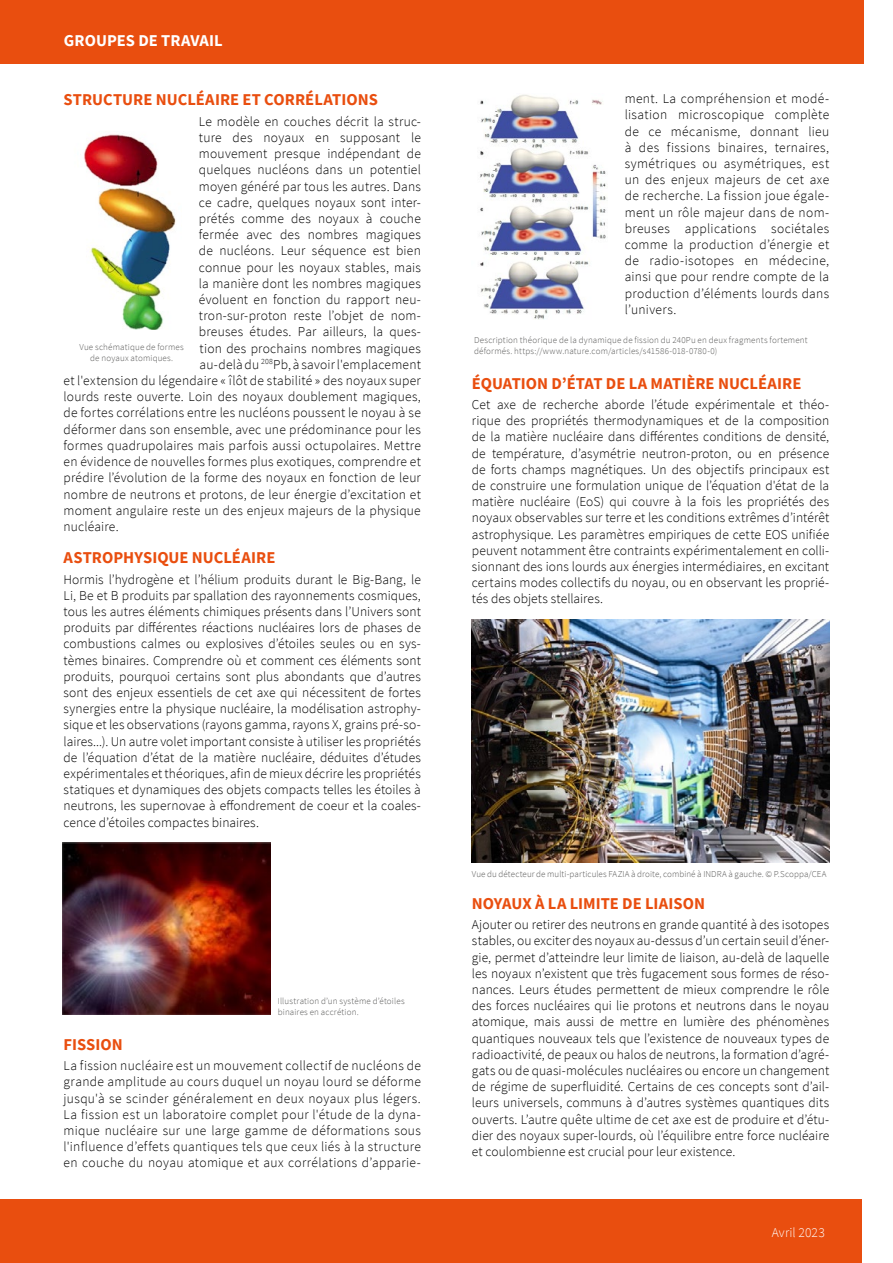
<style>
.page{position:relative;width:893px;height:1263px;background:#fff}
.page>*{position:absolute;margin:0;border:0;box-sizing:border-box;transform-origin:0 0}
.t1{font:700 16.5px "Source Sans Pro";color:#e94e0f}
.t2{font:700 16.5px "Source Sans Pro";color:#fff}
.t3{font:300 13.5px/16.2px "Source Sans Pro";letter-spacing:.015em;color:#000;text-align:justify}
.t4{font:300 13.5px "Source Sans Pro";letter-spacing:.005em;color:#fff}
.t5{font:300 9px/10.8px "Source Sans Pro";letter-spacing:.02em;color:#575756}
</style>
<div class="page">
<div style="left:0;top:1199px;width:862px;height:64px;background:#e94e0f"></div>
<div style="left:0;top:0;width:863px;height:64px;background:#e94e0f"></div>
<img style="left:84px;top:134px;width:92px;height:196px">
<img style="left:63px;top:842px;width:207px;height:172px">
<img style="left:480px;top:94px;width:126px;height:226px">
<img style="left:472px;top:620px;width:357px;height:242px">
<p class="t2" style="left:64px;top:29px;width:160px">GROUPES DE TRAVAIL</p>
<p class="t1" style="left:64px;top:89px;width:316px">STRUCTURE NUCLÉAIRE ET CORRÉLATIONS</p>
<p class="t3" style="left:199px;top:113px;width:223px">Le modèle en couches décrit la struc-</p>
<p class="t3" style="left:199px;top:129px;width:223px">ture des noyaux en supposant le</p>
<p class="t3" style="left:199px;top:146px;width:223px">mouvement presque indépendant de</p>
<p class="t3" style="left:199px;top:162px;width:223px">quelques nucléons dans un potentiel</p>
<p class="t3" style="left:199px;top:178px;width:223px">moyen généré par tous les autres. Dans</p>
<p class="t3" style="left:199px;top:194px;width:223px">ce cadre, quelques noyaux sont inter-</p>
<p class="t3" style="left:199px;top:210px;width:223px">prétés comme des noyaux à couche</p>
<p class="t3" style="left:199px;top:227px;width:223px">fermée avec des nombres magiques</p>
<p class="t3" style="left:199px;top:243px;width:223px">de nucléons. Leur séquence est bien</p>
<p class="t3" style="left:199px;top:259px;width:223px">connue pour les noyaux stables, mais</p>
<p class="t3" style="left:199px;top:275px;width:223px">la manière dont les nombres magiques</p>
<p class="t3" style="left:199px;top:291px;width:223px">évoluent en fonction du rapport neu-</p>
<p class="t3" style="left:199px;top:308px;width:223px">tron-sur-proton reste l’objet de nom-</p>
<p class="t3" style="left:199px;top:324px;width:223px">breuses études. Par ailleurs, la ques-</p>
<p class="t3" style="left:200px;top:340px;width:223px">tion des prochains nombres magiques</p>
<p class="t3" style="left:200px;top:356px;width:223px">au-delà du <sup>208</sup>Pb, à savoir l'emplacement</p>
<p class="t3" style="left:64px;top:372px;width:359px">et l'extension du légendaire « îlôt de stabilité » des noyaux super</p>
<p class="t3" style="left:64px;top:389px;width:359px">lourds reste ouverte. Loin des noyaux doublement magiques,</p>
<p class="t3" style="left:64px;top:405px;width:359px">de fortes corrélations entre les nucléons poussent le noyau à se</p>
<p class="t3" style="left:64px;top:421px;width:359px">déformer dans son ensemble, avec une prédominance pour les</p>
<p class="t3" style="left:64px;top:437px;width:359px">formes quadrupolaires mais parfois aussi octupolaires. Mettre</p>
<p class="t3" style="left:64px;top:453px;width:359px">en évidence de nouvelles formes plus exotiques, comprendre et</p>
<p class="t3" style="left:64px;top:470px;width:359px">prédire l’évolution de la forme des noyaux en fonction de leur</p>
<p class="t3" style="left:64px;top:486px;width:359px">nombre de neutrons et protons, de leur énergie d’excitation et</p>
<p class="t3" style="left:64px;top:502px;width:359px">moment angulaire reste un des enjeux majeurs de la physique</p>
<p class="t3" style="left:64px;top:518px;width:57px">nucléaire.</p>
<p class="t1" style="left:64px;top:546px;width:213px">ASTROPHYSIQUE NUCLÉAIRE</p>
<p class="t3" style="left:64px;top:571px;width:359px">Hormis l’hydrogène et l’hélium produits durant le Big-Bang, le Li, Be et B produits par spallation des rayonnements cosmiques, tous les autres éléments chimiques présents dans l’Univers sont produits par différentes réactions nucléaires lors de phases de combustions calmes ou explosives d’étoiles seules ou en sys&shy;tèmes binaires. Comprendre où et comment ces éléments sont produits, pourquoi certains sont plus abondants que d’autres sont des enjeux essentiels de cet axe qui nécessitent de fortes synergies entre la physique nucléaire, la modélisation astrophy&shy;sique et les observations (rayons gamma, rayons X, grains pré-so&shy;laires...). Un autre volet important consiste à utiliser les propriétés de l’équation d’état de la matière nucléaire, déduites d’études expérimentales et théoriques, afin de mieux décrire les propriétés statiques et dynamiques des objets compacts telles les étoiles à neutrons, les supernovae à effondrement de coeur et la coales&shy;cence d’étoiles compactes binaires.</p>
<p class="t5" style="left:80px;top:342px;width:106px;text-align:center">Vue schématique de formes de noyaux atomiques.</p>
<p class="t5" style="left:278px;top:995px;width:128px">Illustration d’un système d’étoiles binaires en accrétion.</p>
<p class="t1" style="left:64px;top:1033px;width:61px">FISSION</p>
<p class="t3" style="left:64px;top:1057px;width:359px">La fission nucléaire est un mouvement collectif de nucléons de grande amplitude au cours duquel un noyau lourd se déforme jusqu'à se scinder généralement en deux noyaux plus légers.<br>La fission est un laboratoire complet pour l'étude de la dyna&shy;mique nucléaire sur une large gamme de déformations sous l'influence d’effets quantiques tels que ceux liés à la structure en couche du noyau atomique et aux corrélations d’apparie-</p>
<p class="t3" style="left:625px;top:91px;width:206px">ment. La compréhension et modé&shy;lisation microscopique complète de ce mécanisme, donnant lieu à des fissions binaires, ternaires, symétriques ou asymétriques, est un des enjeux majeurs de cet axe de recherche. La fission joue égale&shy;ment un rôle majeur dans de nom&shy;breuses applications sociétales comme la production d’énergie et de radio-isotopes en médecine, ainsi que pour rendre compte de la production d’éléments lourds dans l’univers.</p>
<p class="t5" style="left:474px;top:335px;width:335px">Description théorique de la dynamique de fission du 240Pu en deux fragments fortement déformés. https://www.nature.com/articles/s41586-018-0780-0)</p>
<p class="t1" style="left:472px;top:372px;width:331px">ÉQUATION D’ÉTAT DE LA MATIÈRE NUCLÉAIRE</p>
<p class="t3" style="left:472px;top:396px;width:359px">Cet axe de recherche aborde l’étude expérimentale et théo&shy;rique des propriétés thermodynamiques et de la composition de la matière nucléaire dans différentes conditions de densité, de température, d’asymétrie neutron-proton, ou en présence de forts champs magnétiques. Un des objectifs principaux est de construire une formulation unique de l’équation d'état de la matière nucléaire (EoS) qui couvre à la fois les propriétés des noyaux observables sur terre et les conditions extrêmes d’intérêt astrophysique. Les paramètres empiriques de cette EOS unifiée peuvent notamment être contraints expérimentalement en colli&shy;sionnant des ions lourds aux énergies intermédiaires, en excitant certains modes collectifs du noyau, ou en observant les proprié&shy;tés des objets stellaires.</p>
<p class="t5" style="left:472px;top:869px;width:356px">Vue du détecteur de multi-particules FAZIA à droite, combiné à INDRA à gauche. © P.Scoppa/CEA</p>
<p class="t1" style="left:472px;top:892px;width:235px">NOYAUX À LA LIMITE DE LIAISON</p>
<p class="t3" style="left:472px;top:917px;width:359px">Ajouter ou retirer des neutrons en grande quantité à des isotopes stables, ou exciter des noyaux au-dessus d’un certain seuil d’éner&shy;gie, permet d’atteindre leur limite de liaison, au-delà de laquelle les noyaux n’existent que très fugacement sous formes de réso&shy;nances. Leurs études permettent de mieux comprendre le rôle des forces nucléaires qui lie protons et neutrons dans le noyau atomique, mais aussi de mettre en lumière des phénomènes quantiques nouveaux tels que l’existence de nouveaux types de radioactivité, de peaux ou halos de neutrons, la formation d’agré&shy;gats ou de quasi-molécules nucléaires ou encore un changement de régime de superfluidité. Certains de ces concepts sont d’ail&shy;leurs universels, communs à d’autres systèmes quantiques dits ouverts. L’autre quête ultime de cet axe est de produire et d’étu&shy;dier des noyaux super-lourds, où l’équilibre entre force nucléaire et coulombienne est crucial pour leur existence.</p>
<p class="t4" style="left:772px;top:1224px;width:54px">Avril 2023</p>
</div>
